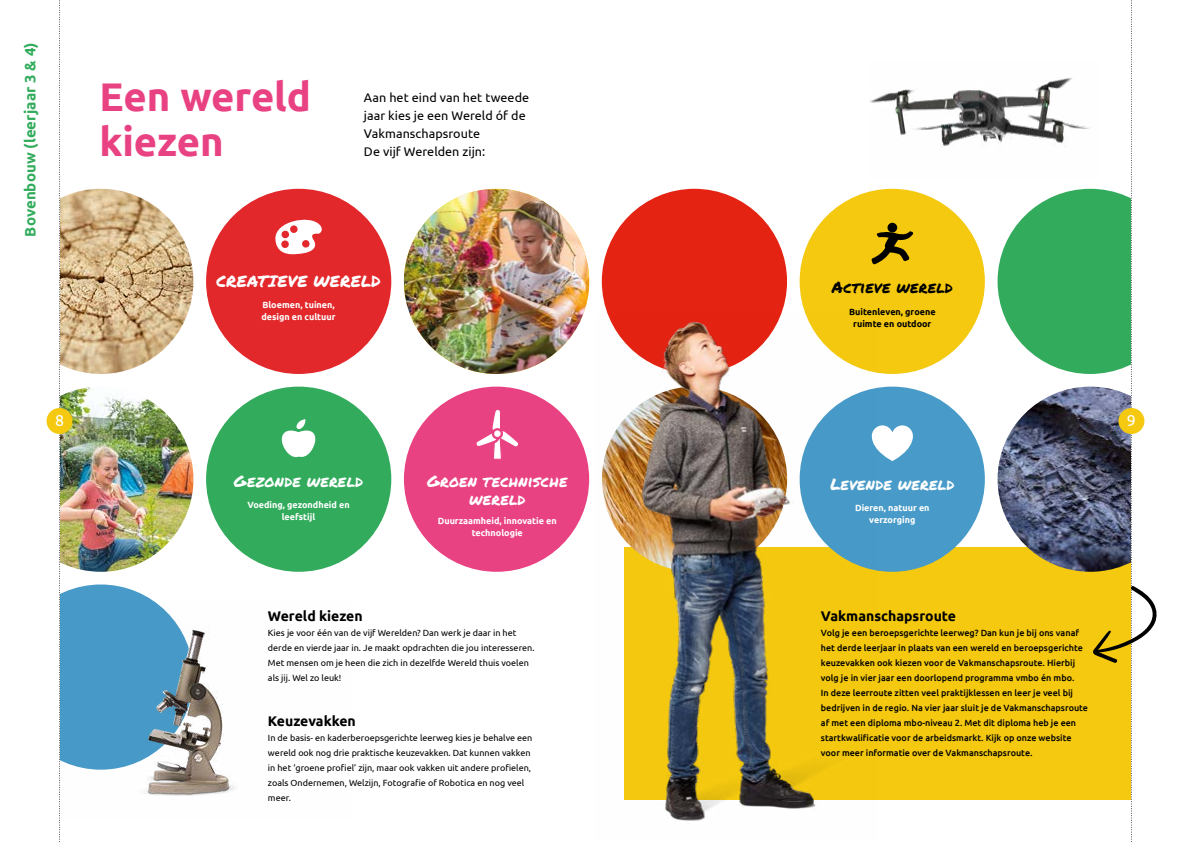
<style>
.page{position:relative;width:1191px;height:842px;background:#fff}
.page>*{position:absolute;margin:0;border:0;box-sizing:border-box;transform-origin:0 0}
.t1{font:700 40px/45px "Ubuntu";letter-spacing:-.005em;color:#e94282}
.t2{font:16px/18px "Permanent Marker";letter-spacing:.02em;color:#fff;text-align:center}
.t3{font:16px "Permanent Marker";letter-spacing:.02em;color:#000}
.t4{font:16px "Ubuntu";color:#fff}
.t5{font:700 15px "Ubuntu";letter-spacing:.005em;color:#32ac5c}
.t6{font:700 14px "Ubuntu";color:#000}
.t7{font:12.6px/18px "Ubuntu";letter-spacing:.005em;color:#000}
.t8{font:500 9px/15px "Ubuntu";color:#000}
.t9{font:9px/15px "Ubuntu";color:#000}
.t10{font:700 9px/12px "Ubuntu";color:#fff;text-align:center}
.t11{font:700 9px/12px "Ubuntu";color:#000;text-align:center}
</style>
<div class="page">
<div style="left:602px;top:189px;width:185px;height:185px;background:#e42313;border-radius:50%"></div>
<div style="left:624px;top:547px;width:506px;height:252px;background:#f4c910"></div>
<div style="left:997px;top:189px;width:185px;height:185px;background:#32ac5c;border-radius:50%"></div>
<img style="left:997px;top:387px;width:95px;height:185px">
<img style="left:8px;top:189px;width:185px;height:185px;border-radius:93px">
<img style="left:404px;top:189px;width:185px;height:185px">
<img style="left:8px;top:387px;width:185px;height:185px;border-radius:93px">
<div style="left:8px;top:584px;width:185px;height:186px;background:#489bc8;border-radius:50%"></div>
<div style="left:404px;top:387px;width:185px;height:185px;background:#e94282;border-radius:50%"></div>
<svg style="left:476px;top:410px;width:42px;height:49px"></svg>
<svg style="left:492px;top:428px;width:11px;height:11px"></svg>
<div style="left:494px;top:430px;width:6px;height:7px;background:#fff;border-radius:50%"></div>
<div style="left:206px;top:189px;width:185px;height:185px;background:#e2282b;border-radius:50%"></div>
<svg style="left:275px;top:219px;width:47px;height:36px"></svg>
<div style="left:206px;top:387px;width:185px;height:185px;background:#32ac5c;border-radius:50%"></div>
<svg style="left:281px;top:419px;width:35px;height:38px"></svg>
<img style="left:61px;top:602px;width:174px;height:194px">
<div style="left:0;top:145px;width:60px;height:697px;background:#fff"></div>
<div style="left:1131px;top:145px;width:60px;height:697px;background:#fff"></div>
<div style="left:799px;top:387px;width:186px;height:185px;background:#489bc8;border-radius:50%"></div>
<svg style="left:877px;top:425px;width:36px;height:36px"></svg>
<div style="left:799px;top:189px;width:186px;height:185px;background:#f4c910;border-radius:50%"></div>
<svg style="left:871px;top:231px;width:42px;height:34px"></svg>
<div style="left:887px;top:223px;width:10px;height:10px;background:#000;border-radius:50%"></div>
<img style="left:869px;top:77px;width:221px;height:71px">
<svg style="left:59px;top:0;width:2px;height:842px"></svg>
<div style="left:47px;top:408px;width:26px;height:26px;background:#f4c910;border-radius:50%"></div>
<svg style="left:1092px;top:0;width:65px;height:842px"></svg>
<img style="left:601px;top:315px;width:276px;height:506px">
<h3 class="t5" style="left:21px;top:237px;width:196px;rotate:-90deg">Bovenbouw (leerjaar 3 &amp; 4)</h3>
<h1 class="t1" style="left:99px;top:74px;width:213px">Een wereld kiezen</h1>
<h3 class="t7" style="left:364px;top:88px;width:167px">Aan het eind van het tweede jaar kies je een Wereld óf de<br>Vakmanschapsroute<br>De vijf Werelden zijn:</h3>
<h2 class="t2" style="left:216px;top:272px;width:166px">CREATIEVE WERELD</h2>
<p class="t10" style="left:261px;top:299px;width:76px;text-align:left">Bloemen, tuinen, design en cultuur</p>
<h2 class="t3" style="left:831px;top:276px;width:123px">Actieve wereld</h2>
<p class="t11" style="left:849px;top:305px;width:88px">Buitenleven, groene ruimte en outdoor</p>
<h2 class="t4" style="left:55px;top:411px;width:11px">8</h2>
<h2 class="t4" style="left:1127px;top:411px;width:11px">9</h2>
<h2 class="t2" style="left:234px;top:471px;width:131px">Gezonde wereld</h2>
<p class="t10" style="left:247px;top:498px;width:104px">Voeding, gezondheid en leefstijl</p>
<h2 class="t2" style="left:427px;top:471px;width:142px">Groen technische wereld</h2>
<p class="t10" style="left:438px;top:515px;width:121px">Duurzaamheid, innovatie en technologie</p>
<h3 class="t6" style="left:268px;top:608px;width:96px">Wereld kiezen</h3>
<p class="t9" style="left:268px;top:625px;width:268px">Kies je voor één van de vijf Werelden? Dan werk je daar in het derde en vierde jaar in. Je maakt opdrachten die jou interesseren.<br>Met mensen om je heen die zich in dezelfde Wereld thuis voelen als jij. Wel zo leuk!</p>
<h3 class="t6" style="left:268px;top:713px;width:89px">Keuzevakken</h3>
<p class="t9" style="left:268px;top:730px;width:266px">In de basis- en kaderberoepsgerichte leerweg kies je behalve een wereld ook nog drie praktische keuzevakken. Dat kunnen vakken in het ‘groene profiel’ zijn, maar ook vakken uit andere profielen, zoals Ondernemen, Welzijn, Fotografie of Robotica en nog veel meer.</p>
<h2 class="t2" style="left:830px;top:475px;width:125px">Levende wereld</h2>
<p class="t10" style="left:855px;top:502px;width:76px">Dieren, natuur en verzorging</p>
<h3 class="t6" style="left:821px;top:608px;width:137px">Vakmanschapsroute</h3>
<p class="t8" style="left:821px;top:625px;width:269px">Volg je een beroepsgerichte leerweg? Dan kun je bij ons vanaf het derde leerjaar in plaats van een wereld en beroepsgerichte keuzevakken ook kiezen voor de Vakmanschapsroute. Hierbij volg je in vier jaar een doorlopend programma vmbo én mbo.<br>In deze leerroute zitten veel praktijklessen en leer je veel bij bedrijven in de regio. Na vier jaar sluit je de Vakmanschapsroute af met een diploma mbo-niveau 2. Met dit diploma heb je een startkwalificatie voor de arbeidsmarkt. Kijk op onze website voor meer informatie over de Vakmanschapsroute.</p>
</div>
